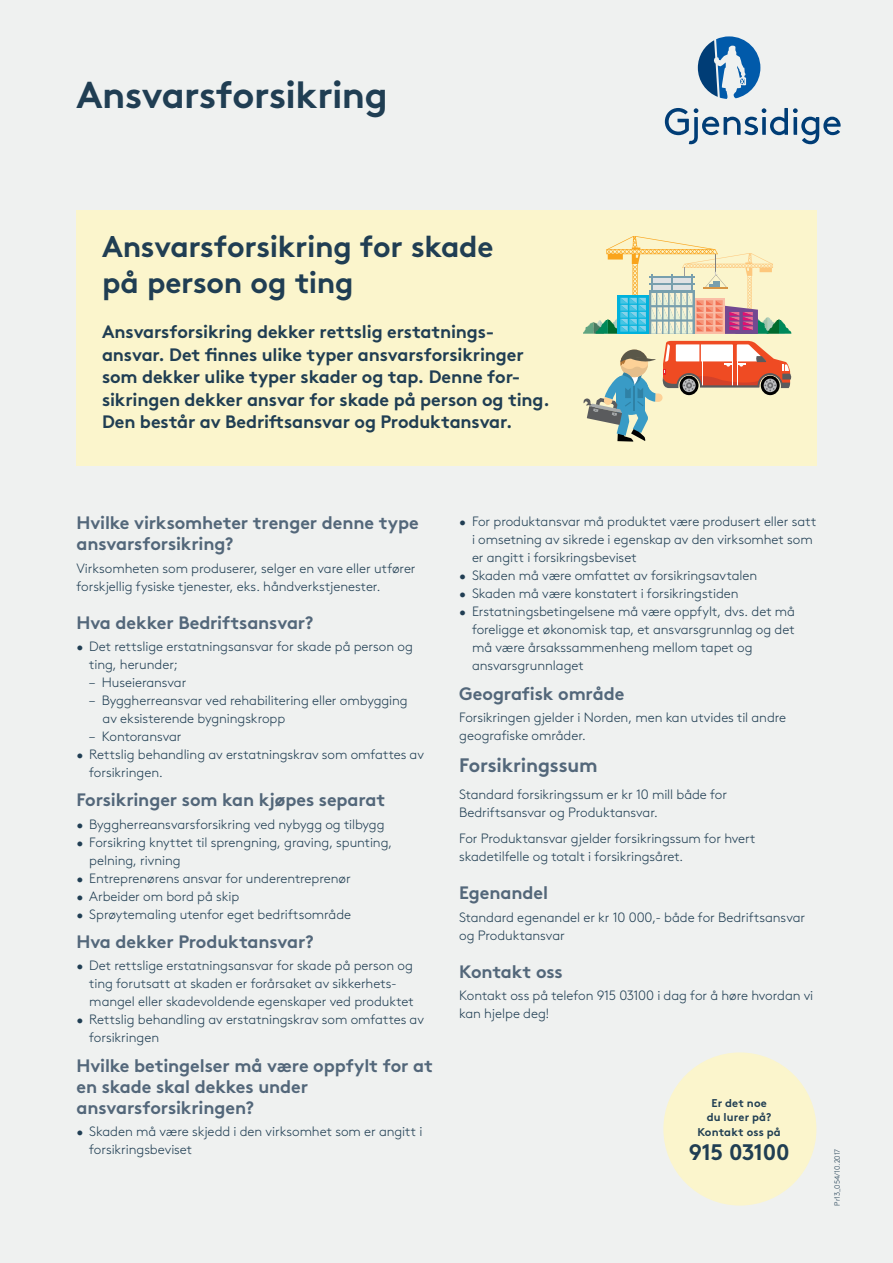
<style>
.page{position:relative;width:893px;height:1263px;background:#eff1f0}
.page>*{position:absolute;margin:0;border:0;box-sizing:border-box;transform-origin:0 0}
.Heading_02{font:700 37.5px "Gjen Brown OT";letter-spacing:-.015em;color:#203e53}
.Heading_02-2{font:700 30px/36px "Gjen Brown OT";letter-spacing:-.01em;color:#203e53}
.Liten_skrift_Bold{font:700 22.5px "Gjen Brown OT";letter-spacing:-.025em;color:#203e53}
.Brødtekst{font:700 19.5px "Gjen Brown OT";letter-spacing:-.01em;color:#53677a}
.Subheading_1{font:700 18px/21px "Gjen Brown OT";letter-spacing:-.01em;color:#53677a}
.Ingress_mindre{font:700 18px/22.5px "Gjen Brown OT";letter-spacing:-.01em;color:#203e53}
.Brødtekst-2{font:300 13.5px/18px "Gjen Brown OT";letter-spacing:-.005em;color:#203e53}
.Liten_skrift_Bold-2{font:700 11.25px "Gjen Brown OT";letter-spacing:.01em;color:#203e53}
.Noter{font:300 7.5px "Gjen Brown OT";letter-spacing:-.015em;color:#203e53}
</style>
<div class="page">
<div style="left:332px;top:210px;width:484px;height:256px;background:#fbf5cc"></div>
<div style="left:77px;top:210px;width:503px;height:256px;background:#fbf5cc"></div>
<div style="left:663px;top:1052px;width:153px;height:153px;background:#fbf5cc;border-radius:50%"></div>
<svg style="left:583px;top:236px;width:208px;height:98px"></svg>
<svg style="left:583px;top:341px;width:208px;height:101px"></svg>
<svg style="left:665px;top:108px;width:176px;height:36px"></svg>
<svg style="left:698px;top:36px;width:62px;height:63px"></svg>
<p class="Heading_02" style="left:77px;top:65px;width:313px">Ansvarsforsikring</p>
<p class="Heading_02-2" style="left:102px;top:225px;width:393px">Ansvarsforsikring for skade på person og ting</p>
<p class="Ingress_mindre" style="left:102px;top:319px;width:449px">Ansvarsforsikring dekker rettslig erstatnings&shy;ansvar. Det finnes ulike typer ansvarsforsikringer som dekker ulike typer skader og tap. Denne for&shy;sikringen dekker ansvar for skade på person og ting.<br>Den består av Bedriftsansvar og Produktansvar.</p>
<p class="Subheading_1" style="left:77px;top:511px;width:344px">Hvilke virksomheter trenger denne type ansvarsforsikring?</p>
<p class="Brødtekst-2" style="left:77px;top:558px;width:341px">Virksomheten som produserer, selger en vare eller utfører forskjellig fysiske tjenester, eks. håndverkstjenester.</p>
<p class="Subheading_1" style="left:77px;top:610px;width:238px">Hva dekker Bedriftsansvar?</p>
<p class="Brødtekst-2" style="left:89px;top:636px;width:325px;text-indent:-13px">• Det rettslige erstatningsansvar for skade på person og ting, herunder;</p>
<p class="Brødtekst-2" style="left:89px;top:672px;width:99px">– Huseieransvar</p>
<p class="Brødtekst-2" style="left:103px;top:690px;width:307px;text-indent:-13px">– Byggherreansvar ved rehabilitering eller ombygging av eksisterende bygningskropp</p>
<p class="Brødtekst-2" style="left:89px;top:726px;width:94px">– Kontoransvar</p>
<p class="Brødtekst-2" style="left:89px;top:744px;width:336px;text-indent:-13px">• Rettslig behandling av erstatningskrav som omfattes av forsikringen.</p>
<p class="Subheading_1" style="left:77px;top:788px;width:310px">Forsikringer som kan kjøpes separat</p>
<p class="Brødtekst-2" style="left:77px;top:814px;width:310px">• Byggherreansvarsforsikring ved nybygg og tilbygg</p>
<p class="Brødtekst-2" style="left:89px;top:832px;width:305px;text-indent:-13px">• Forsikring knyttet til sprengning, graving, spunting, pelning, rivning</p>
<p class="Brødtekst-2" style="left:77px;top:868px;width:276px">• Entreprenørens ansvar for underentreprenør</p>
<p class="Brødtekst-2" style="left:77px;top:886px;width:164px">• Arbeider om bord på skip</p>
<p class="Brødtekst-2" style="left:77px;top:904px;width:276px">• Sprøytemaling utenfor eget bedriftsområde</p>
<p class="Subheading_1" style="left:77px;top:929px;width:239px">Hva dekker Produktansvar?</p>
<p class="Brødtekst-2" style="left:89px;top:956px;width:326px;text-indent:-13px">• Det rettslige erstatningsansvar for skade på person og ting forutsatt at skaden er forårsaket av sikkerhets&shy;mangel eller skadevoldende egenskaper ved produktet</p>
<p class="Brødtekst-2" style="left:89px;top:1010px;width:336px;text-indent:-13px">• Rettslig behandling av erstatningskrav som omfattes av forsikringen</p>
<p class="Subheading_1" style="left:77px;top:1053px;width:358px">Hvilke betingelser må være oppfylt for at en skade skal dekkes under ansvarsforsikringen?</p>
<p class="Brødtekst-2" style="left:89px;top:1121px;width:335px;text-indent:-13px">• Skaden må være skjedd i den virksomhet som er angitt i forsikringsbeviset</p>
<p class="Brødtekst-2" style="left:472px;top:511px;width:346px;text-indent:-13px">• For produktansvar må produktet være produsert eller satt i omsetning av sikrede i egenskap av den virksomhet som er angitt i forsikringsbeviset</p>
<p class="Brødtekst-2" style="left:459px;top:565px;width:299px">• Skaden må være omfattet av forsikringsavtalen</p>
<p class="Brødtekst-2" style="left:459px;top:583px;width:281px">• Skaden må være konstatert i forsikringstiden</p>
<p class="Brødtekst-2" style="left:472px;top:601px;width:325px;text-indent:-13px">• Erstatningsbetingelsene må være oppfylt, dvs. det må foreligge et økonomisk tap, et ansvarsgrunnlag og det må være årsakssammenheng mellom tapet og ansvarsgrunnlaget</p>
<p class="Subheading_1" style="left:459px;top:681px;width:167px">Geografisk område</p>
<p class="Brødtekst-2" style="left:459px;top:707px;width:328px">Forsikringen gjelder i Norden, men kan utvides til andre geografiske områder.</p>
<p class="Brødtekst" style="left:459px;top:750px;width:140px">Forsikringssum</p>
<p class="Brødtekst-2" style="left:459px;top:784px;width:269px">Standard forsikringssum er kr 10 mill både for<br>Bedriftsansvar og Produktansvar.</p>
<p class="Brødtekst-2" style="left:459px;top:829px;width:298px">For Produktansvar gjelder forsikringssum for hvert skadetilfelle og totalt i forsikringsåret.</p>
<p class="Subheading_1" style="left:459px;top:881px;width:90px">Egenandel</p>
<p class="Brødtekst-2" style="left:459px;top:907px;width:347px">Standard egenandel er kr 10 000,- både for Bedriftsansvar og Produktansvar</p>
<p class="Subheading_1" style="left:459px;top:959px;width:105px">Kontakt oss</p>
<p class="Brødtekst-2" style="left:459px;top:985px;width:356px">Kontakt oss på telefon 915 03100 i dag for å høre hvordan vi kan hjelpe deg!</p>
<p class="Liten_skrift_Bold-2" style="left:711px;top:1094px;width:57px">Er det noe</p>
<p class="Liten_skrift_Bold-2" style="left:707px;top:1108px;width:66px">du lurer på?</p>
<p class="Liten_skrift_Bold-2" style="left:697px;top:1122px;width:85px">Kontakt oss på</p>
<p class="Liten_skrift_Bold" style="left:689px;top:1133px;width:102px">915 03100</p>
<p class="Noter" style="left:832px;top:1205px;width:58px;rotate:-90deg">Pr13_054/10.2017</p>
</div>
